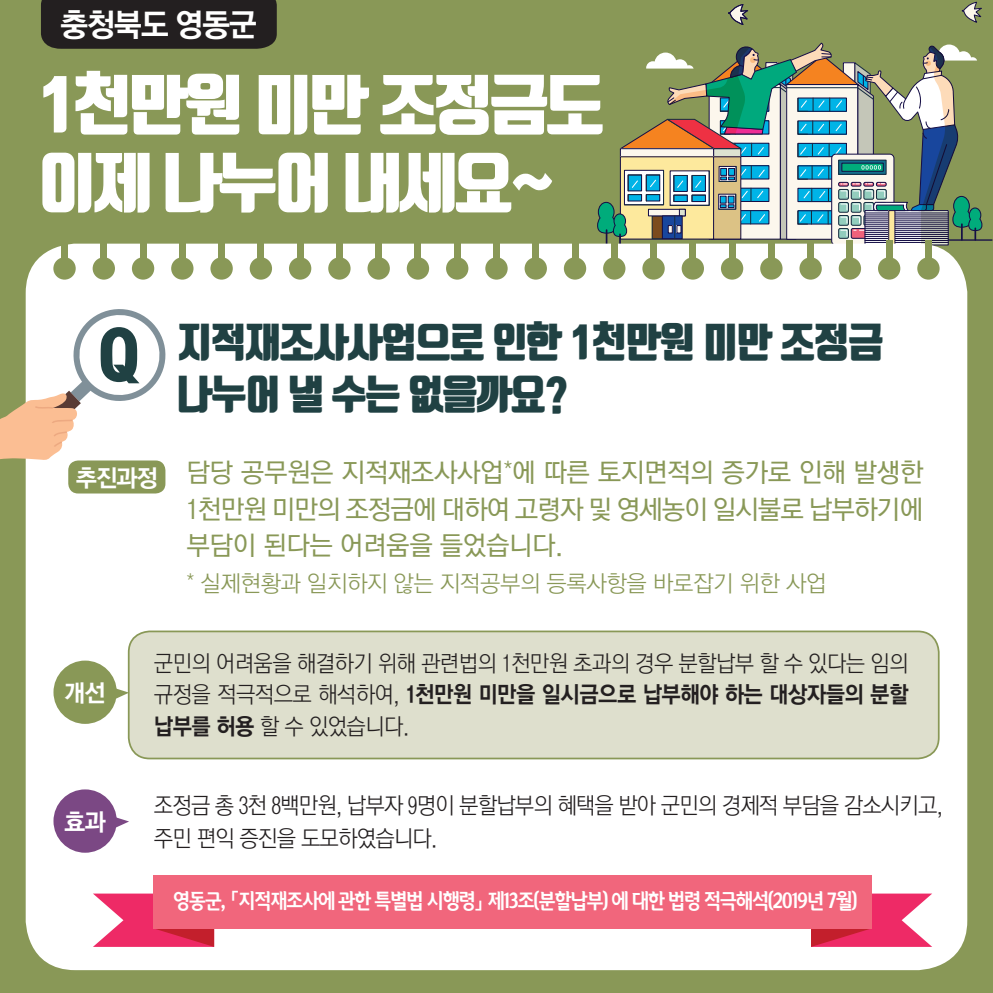
<style>
.page{position:relative;width:993px;height:993px;background:#fff}
.page>*{position:absolute;margin:0;border:0;box-sizing:border-box;transform-origin:0 0}
.t1{font:900 64.92px/78px "Tmon Monsori";letter-spacing:-.05em;color:#fff}
.t2{font:40.25px/52.5px "Tmon Monsori OTF Black";letter-spacing:-.025em;color:#204143;scale:.96 1}
.t3{font:31.5px "YGO550";letter-spacing:-.05em;color:#fff}
.t4{font:26.25px/36.8px "YGO530";letter-spacing:-.02em;color:#899857;text-align:justify}
.t5{font:23.8px "YGO550";letter-spacing:-.05em;color:#fff}
.t6{font:22.75px/33.2px "YGO520";letter-spacing:-.04em;color:#231f20;scale:.95 1}
.t7{font:22.75px "YGO550";letter-spacing:-.03em;color:#231f20;scale:.95 1}
.t8{font:22.75px "YGO520";letter-spacing:-.02em;color:#899857}
.t9{font:700 21px "Auction Gothic";letter-spacing:-.075em;color:#fff;scale:.87 1}
.s1{font-family:"YGO520"}
.s2{font-family:"YGO550"}
</style>
<div class="page">
<div style="left:0;top:0;width:992px;height:991px;background:#899857"></div>
<hr style="left:947px;top:239px;width:44px;height:2px;background:#160f46">
<svg style="left:961px;top:2px;width:21px;height:21px"></svg>
<svg style="left:728px;top:5px;width:20px;height:20px"></svg>
<svg style="left:597px;top:42px;width:385px;height:204px"></svg>
<div style="left:41px;top:0;width:236px;height:49px;background:#231f20"></div>
<div style="left:26px;top:243px;width:940px;height:726px;background:#fff;border-radius:50px"></div>
<div style="left:53px;top:789px;width:64px;height:63px;background:#7b4884;border-radius:50%"></div>
<svg style="left:116px;top:816px;width:13px;height:12px"></svg>
<svg style="left:93px;top:893px;width:121px;height:53px"></svg>
<svg style="left:810px;top:893px;width:121px;height:53px"></svg>
<div style="left:153px;top:874px;width:718px;height:54px;background:#f1667c"></div>
<div style="left:53px;top:257px;width:23px;height:22px;background:#899857;border-radius:50%"></div>
<div style="left:61px;top:241px;width:7px;height:20px;background:#899857"></div>
<div style="left:93px;top:257px;width:22px;height:22px;background:#899857;border-radius:50%"></div>
<div style="left:100px;top:241px;width:7px;height:20px;background:#899857"></div>
<div style="left:132px;top:257px;width:22px;height:22px;background:#899857;border-radius:50%"></div>
<div style="left:139px;top:241px;width:7px;height:20px;background:#899857"></div>
<div style="left:171px;top:257px;width:22px;height:22px;background:#899857;border-radius:50%"></div>
<div style="left:179px;top:241px;width:7px;height:20px;background:#899857"></div>
<div style="left:210px;top:257px;width:23px;height:22px;background:#899857;border-radius:50%"></div>
<div style="left:218px;top:241px;width:7px;height:20px;background:#899857"></div>
<div style="left:249px;top:257px;width:23px;height:22px;background:#899857;border-radius:50%"></div>
<div style="left:257px;top:241px;width:7px;height:20px;background:#899857"></div>
<div style="left:289px;top:257px;width:22px;height:22px;background:#899857;border-radius:50%"></div>
<div style="left:296px;top:241px;width:7px;height:20px;background:#899857"></div>
<div style="left:328px;top:257px;width:22px;height:22px;background:#899857;border-radius:50%"></div>
<div style="left:336px;top:241px;width:7px;height:20px;background:#899857"></div>
<div style="left:367px;top:257px;width:23px;height:22px;background:#899857;border-radius:50%"></div>
<div style="left:375px;top:241px;width:7px;height:20px;background:#899857"></div>
<div style="left:406px;top:257px;width:23px;height:22px;background:#899857;border-radius:50%"></div>
<div style="left:414px;top:241px;width:7px;height:20px;background:#899857"></div>
<div style="left:446px;top:257px;width:22px;height:22px;background:#899857;border-radius:50%"></div>
<div style="left:453px;top:241px;width:7px;height:20px;background:#899857"></div>
<div style="left:485px;top:257px;width:22px;height:22px;background:#899857;border-radius:50%"></div>
<div style="left:493px;top:241px;width:7px;height:20px;background:#899857"></div>
<div style="left:524px;top:257px;width:22px;height:22px;background:#899857;border-radius:50%"></div>
<div style="left:532px;top:241px;width:7px;height:20px;background:#899857"></div>
<div style="left:563px;top:257px;width:23px;height:22px;background:#899857;border-radius:50%"></div>
<div style="left:571px;top:241px;width:7px;height:20px;background:#899857"></div>
<div style="left:603px;top:257px;width:22px;height:22px;background:#899857;border-radius:50%"></div>
<div style="left:610px;top:241px;width:7px;height:20px;background:#899857"></div>
<div style="left:642px;top:257px;width:22px;height:22px;background:#899857;border-radius:50%"></div>
<div style="left:650px;top:241px;width:6px;height:20px;background:#899857"></div>
<div style="left:681px;top:257px;width:22px;height:22px;background:#899857;border-radius:50%"></div>
<div style="left:689px;top:241px;width:7px;height:20px;background:#899857"></div>
<div style="left:720px;top:257px;width:23px;height:22px;background:#899857;border-radius:50%"></div>
<div style="left:728px;top:241px;width:7px;height:20px;background:#899857"></div>
<div style="left:760px;top:257px;width:22px;height:22px;background:#899857;border-radius:50%"></div>
<div style="left:767px;top:241px;width:7px;height:20px;background:#899857"></div>
<div style="left:799px;top:257px;width:22px;height:22px;background:#899857;border-radius:50%"></div>
<div style="left:806px;top:241px;width:7px;height:20px;background:#899857"></div>
<div style="left:838px;top:257px;width:22px;height:22px;background:#899857;border-radius:50%"></div>
<div style="left:846px;top:241px;width:7px;height:20px;background:#899857"></div>
<div style="left:877px;top:257px;width:23px;height:22px;background:#899857;border-radius:50%"></div>
<div style="left:885px;top:241px;width:7px;height:20px;background:#899857"></div>
<div style="left:916px;top:257px;width:23px;height:22px;background:#899857;border-radius:50%"></div>
<div style="left:924px;top:241px;width:7px;height:20px;background:#899857"></div>
<div style="left:53px;top:660px;width:64px;height:63px;background:#899857;border-radius:50%"></div>
<svg style="left:116px;top:687px;width:12px;height:12px"></svg>
<div style="left:129px;top:631px;width:809px;height:127px;background:#dedfcd;border-radius:21px"></div>
<div style="left:128px;top:630px;width:811px;height:129px;border:2px solid #899857;border-radius:21px"></div>
<div style="left:68px;top:460px;width:97px;height:33px;background:#899857;border-radius:10px"></div>
<svg style="left:0;top:304px;width:166px;height:156px"></svg>
<h3 class="t3" style="left:60px;top:9px;width:198px">충청북도 영동군</h3>
<h1 class="t1" style="left:38px;top:68px;width:568px">1천만원 미만 조정금도 이제 나누어 내세요~</h1>
<p class="t5" style="left:76px;top:466px;width:84px">추진과정</p>
<h2 class="t2" style="left:177px;top:317px;width:737px">지적재조사사업으로 인한 1천만원 미만 조정금 나누어 낼 수는 없을까요?</h2>
<p class="t4" style="left:186px;top:455px;width:738px">담당 공무원은 지적재조사사업*에 따른 토지면적의 증가로 인해 발생한 1천만원 미만의 조정금에 대하여 고령자 및 영세농이 일시불로 납부하기에 부담이 된다는 어려움을 들었습니다.</p>
<p class="t8" style="left:186px;top:572px;width:641px">* 실제현황과 일치하지 않는 지적공부의 등록사항을 바로잡기 위한 사업</p>
<p class="t5" style="left:64px;top:681px;width:43px">개선</p>
<p class="t5" style="left:64px;top:809px;width:43px">효과</p>
<p class="t6" style="left:154px;top:647px;width:795px">군민의 어려움을 해결하기 위해 관련법의 1천만원 초과의 경우 분할납부 할 수 있다는 임의</p>
<p class="t7" style="left:154px;top:682px;width:795px"><span class="s1">규정을 적극적으로 해석하여,</span> 1천만원 미만을 일시금으로 납부해야 하는 대상자들의 분할</p>
<p class="t6" style="left:154px;top:710px;width:270px"><span class="s2">납부를 허용</span> 할 수 있었습니다.</p>
<p class="t6" style="left:154px;top:789px;width:832px">조정금 총 3천 8백만원, 납부자 9명이 분할납부의 혜택을 받아 군민의 경제적 부담을 감소시키고, 주민 편익 증진을 도모하였습니다.</p>
<p class="t9" style="left:173px;top:889px;width:788px">영동군, 「지적재조사에 관한 특별법 시행령」 제13조(분할납부) 에 대한 법령 적극해석(2019년 7월)</p>
</div>
